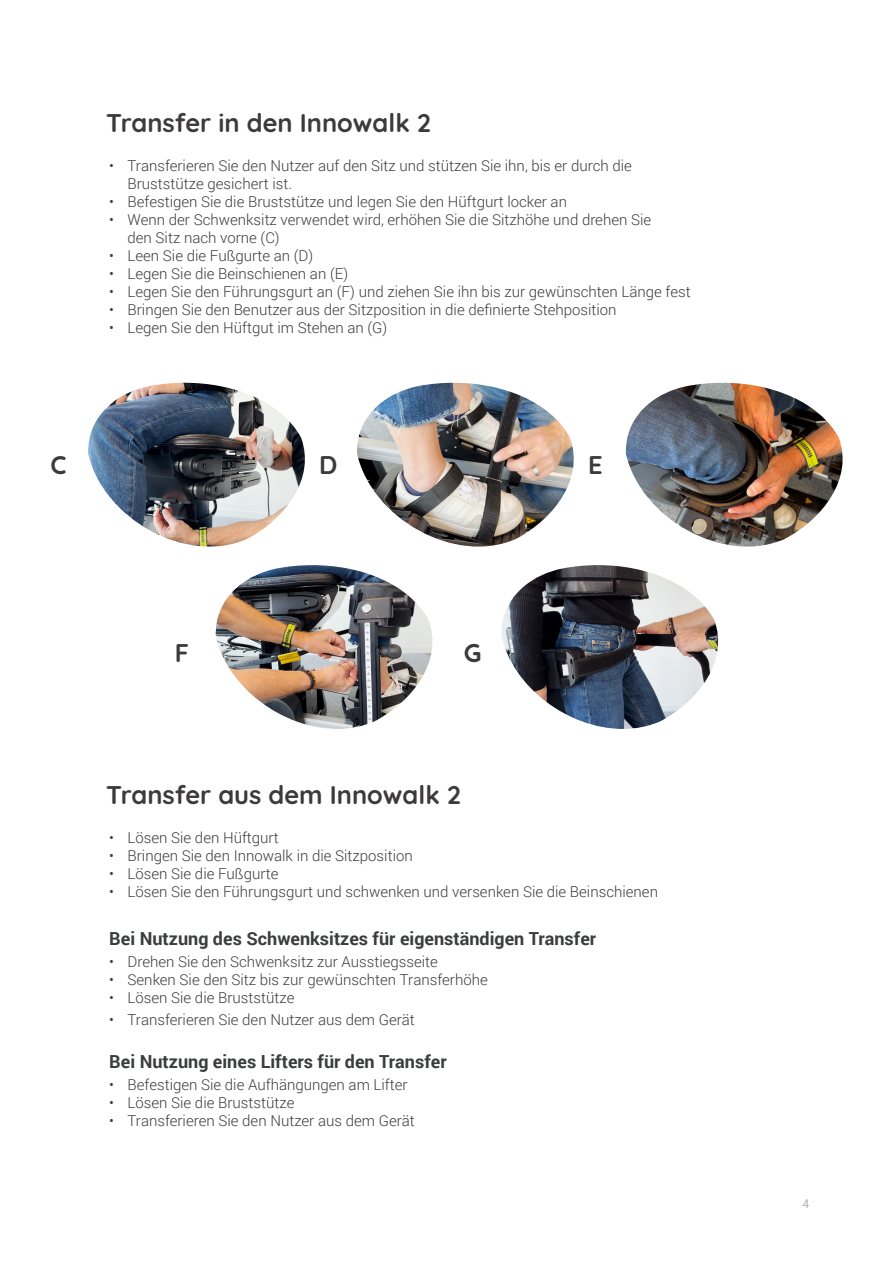
<style>
.page{position:relative;width:893px;height:1263px;background:#fff}
.page>*{position:absolute;margin:0;border:0;box-sizing:border-box;transform-origin:0 0}
.t1{font:700 25.5px "Quicksand";color:#3c3a3a}
.t2{font:700 18px "Roboto";color:#3b3c3c}
.t3{font:300 15px/18px "Roboto";color:#3b3c3c}
.t4{font:300 12px "Roboto";color:#8e9093}
</style>
<div class="page">
<img style="left:88px;top:382px;width:755px;height:347px">
<img style="left:216px;top:565px;width:218px;height:164px">
<p class="t1" style="left:106px;top:102px;width:326px">Transfer in den Innowalk 2</p>
<p class="t3" style="left:128px;top:156px;width:506px;text-indent:-18px">• Transferieren Sie den Nutzer auf den Sitz und stützen Sie ihn, bis er durch die<br>Bruststütze gesichert ist.</p>
<p class="t3" style="left:109px;top:192px;width:459px">• Befestigen Sie die Bruststütze und legen Sie den Hüftgurt locker an</p>
<p class="t3" style="left:128px;top:210px;width:525px;text-indent:-18px">• Wenn der Schwenksitz verwendet wird, erhöhen Sie die Sitzhöhe und drehen Sie den Sitz nach vorne (C)</p>
<p class="t3" style="left:109px;top:246px;width:205px">• Leen Sie die Fußgurte an (D)</p>
<p class="t3" style="left:109px;top:264px;width:240px">• Legen Sie die Beinschienen an (E)</p>
<p class="t3" style="left:109px;top:282px;width:583px">• Legen Sie den Führungsgurt an (F) und ziehen Sie ihn bis zur gewünschten Länge fest</p>
<p class="t3" style="left:109px;top:300px;width:509px">• Bringen Sie den Benutzer aus der Sitzposition in die definierte Stehposition</p>
<p class="t3" style="left:109px;top:318px;width:279px">• Legen Sie den Hüftgut im Stehen an (G)</p>
<p class="t1" style="left:50px;top:444px;width:17px">C</p>
<p class="t1" style="left:588px;top:444px;width:16px">E</p>
<p class="t1" style="left:319px;top:444px;width:20px">D</p>
<p class="t1" style="left:175px;top:632px;width:16px">F</p>
<p class="t1" style="left:464px;top:632px;width:19px">G</p>
<p class="t1" style="left:106px;top:774px;width:356px">Transfer aus dem Innowalk 2</p>
<p class="t3" style="left:109px;top:828px;width:171px">• Lösen Sie den Hüftgurt</p>
<p class="t3" style="left:109px;top:846px;width:305px">• Bringen Sie den Innowalk in die Sitzposition</p>
<p class="t3" style="left:109px;top:864px;width:171px">• Lösen Sie die Fußgurte</p>
<p class="t3" style="left:109px;top:882px;width:550px">• Lösen Sie den Führungsgurt und schwenken und versenken Sie die Beinschienen</p>
<p class="t2" style="left:109px;top:926px;width:488px">Bei Nutzung des Schwenksitzes für eigenständigen Transfer</p>
<p class="t3" style="left:109px;top:952px;width:330px">• Drehen Sie den Schwenksitz zur Ausstiegsseite</p>
<p class="t3" style="left:109px;top:970px;width:380px">• Senken Sie den Sitz bis zur gewünschten Transferhöhe</p>
<p class="t3" style="left:109px;top:988px;width:187px">• Lösen Sie die Bruststütze</p>
<p class="t3" style="left:109px;top:1010px;width:307px">• Transferieren Sie den Nutzer aus dem Gerät</p>
<p class="t2" style="left:109px;top:1049px;width:339px">Bei Nutzung eines Lifters für den Transfer</p>
<p class="t3" style="left:109px;top:1075px;width:300px">• Befestigen Sie die Aufhängungen am Lifter</p>
<p class="t3" style="left:109px;top:1093px;width:187px">• Lösen Sie die Bruststütze</p>
<p class="t3" style="left:109px;top:1111px;width:307px">• Transferieren Sie den Nutzer aus dem Gerät</p>
<p class="t4" style="left:802px;top:1195px;width:8px">4</p>
</div>
